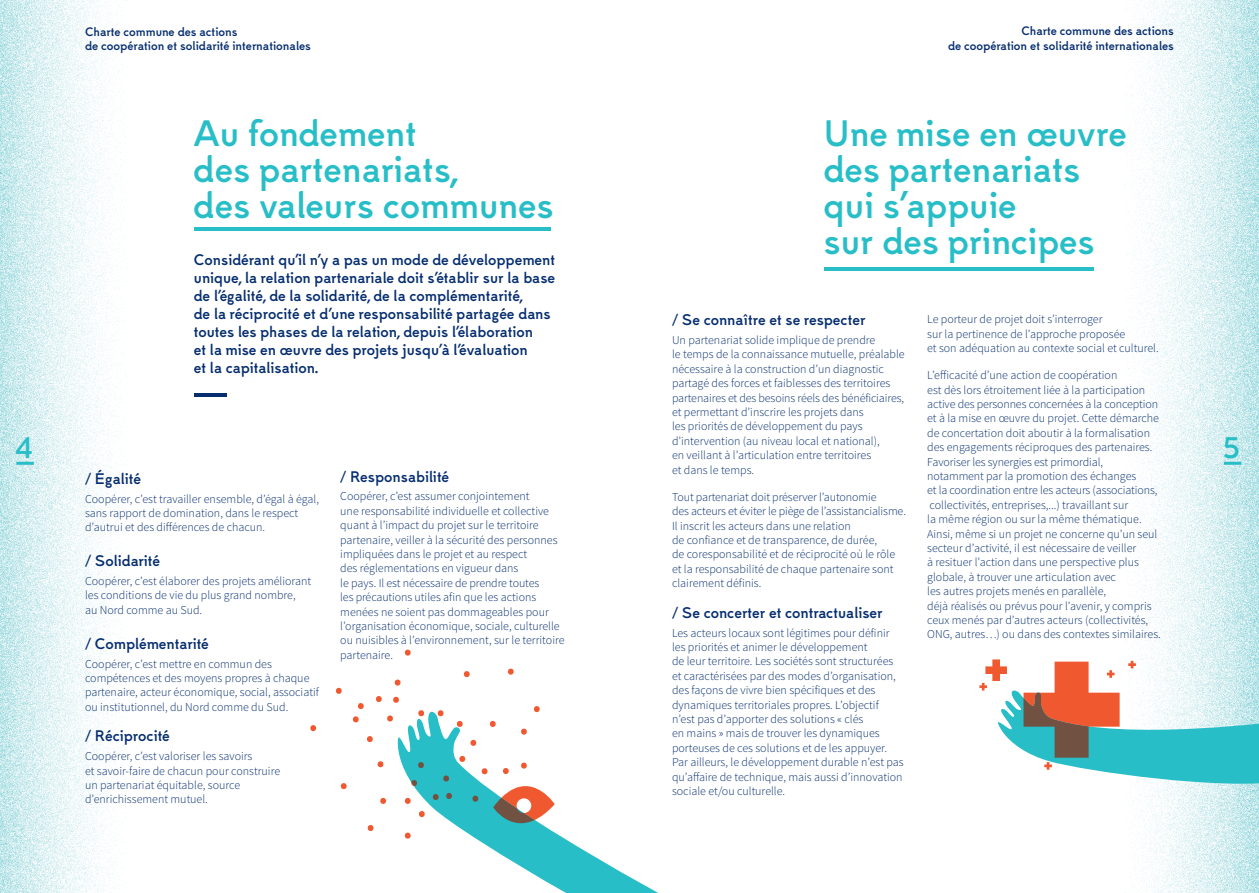
<style>
.page{position:relative;width:1259px;height:893px;background:#fff}
.page>*{position:absolute;margin:0;border:0;box-sizing:border-box;transform-origin:0 0}
.t1{font:600 36px/36px "Superspitze Grotesk";color:#28bec7}
.t2{font:600 30px "Superspitze Grotesk";color:#28bec7}
.t3{font:600 15px/18px "Superspitze Grotesk";color:#052d6f}
.t4{font:300 12px/14.4px "Source Sans Pro";color:#052d6f}
.t5{font:600 12px/14.4px "Superspitze Grotesk";color:#052d6f}
</style>
<div class="page">
<img style="left:0;top:0;width:551px;height:893px">
<img style="left:824px;top:0;width:435px;height:893px">
<hr style="left:16px;top:462px;width:18px;height:3px;background:#28bec7">
<hr style="left:1224px;top:462px;width:17px;height:3px;background:#28bec7">
<hr style="left:195px;top:393px;width:32px;height:3px;background:#052d6f">
<hr style="left:195px;top:228px;width:356px;height:3px;background:#28bec7">
<hr style="left:824px;top:268px;width:269px;height:3px;background:#28bec7">
<svg style="left:397px;top:708px;width:261px;height:185px"></svg>
<svg style="left:366px;top:736px;width:8px;height:6px"></svg>
<svg style="left:456px;top:721px;width:7px;height:6px"></svg>
<svg style="left:417px;top:762px;width:8px;height:6px"></svg>
<svg style="left:458px;top:756px;width:8px;height:6px"></svg>
<svg style="left:335px;top:688px;width:8px;height:6px"></svg>
<svg style="left:357px;top:703px;width:8px;height:6px"></svg>
<svg style="left:386px;top:715px;width:8px;height:6px"></svg>
<svg style="left:442px;top:775px;width:8px;height:6px"></svg>
<svg style="left:471px;top:796px;width:8px;height:6px"></svg>
<svg style="left:445px;top:793px;width:8px;height:6px"></svg>
<svg style="left:432px;top:794px;width:7px;height:6px"></svg>
<svg style="left:411px;top:780px;width:7px;height:6px"></svg>
<svg style="left:417px;top:710px;width:8px;height:6px"></svg>
<svg style="left:404px;top:650px;width:7px;height:6px"></svg>
<svg style="left:394px;top:680px;width:7px;height:6px"></svg>
<svg style="left:392px;top:697px;width:8px;height:6px"></svg>
<svg style="left:375px;top:696px;width:8px;height:6px"></svg>
<svg style="left:352px;top:716px;width:8px;height:6px"></svg>
<svg style="left:502px;top:768px;width:8px;height:6px"></svg>
<svg style="left:481px;top:768px;width:7px;height:6px"></svg>
<svg style="left:379px;top:798px;width:8px;height:6px"></svg>
<svg style="left:377px;top:761px;width:7px;height:6px"></svg>
<svg style="left:418px;top:811px;width:8px;height:6px"></svg>
<svg style="left:437px;top:710px;width:7px;height:6px"></svg>
<svg style="left:469px;top:740px;width:8px;height:6px"></svg>
<svg style="left:520px;top:763px;width:8px;height:6px"></svg>
<svg style="left:367px;top:825px;width:7px;height:6px"></svg>
<svg style="left:404px;top:798px;width:7px;height:6px"></svg>
<svg style="left:489px;top:721px;width:7px;height:6px"></svg>
<svg style="left:507px;top:669px;width:7px;height:6px"></svg>
<svg style="left:463px;top:671px;width:7px;height:6px"></svg>
<svg style="left:533px;top:706px;width:7px;height:6px"></svg>
<svg style="left:520px;top:729px;width:8px;height:6px"></svg>
<svg style="left:309px;top:725px;width:8px;height:6px"></svg>
<svg style="left:404px;top:833px;width:7px;height:6px"></svg>
<svg style="left:340px;top:783px;width:7px;height:6px"></svg>
<svg style="left:493px;top:786px;width:62px;height:37px"></svg>
<svg style="left:979px;top:659px;width:280px;height:132px"></svg>
<p class="t5" style="left:85px;top:25px;width:227px">Charte commune des actions<br>de coopération et solidarité internationales</p>
<p class="t5" style="left:948px;top:25px;width:227px;text-align:right">Charte commune des actions<br>de coopération et solidarité internationales</p>
<h1 class="t1" style="left:194px;top:117px;width:361px">Au fondement<br>des partenariats,<br>des valeurs communes</h1>
<h1 class="t1" style="left:823px;top:117px;width:305px">Une mise en œuvre des partenariats qui s’appuie<br>sur des principes</h1>
<p class="t3" style="left:194px;top:252px;width:363px">Considérant qu’il n’y a pas un mode de développement unique, la relation partenariale doit s’établir sur la base de l’égalité, de la solidarité, de la complémentarité,<br>de la réciprocité et d’une responsabilité partagée dans toutes les phases de la relation, depuis l’élaboration<br>et la mise en œuvre des projets jusqu’à l’évaluation<br>et la capitalisation.</p>
<p class="t3" style="left:672px;top:312px;width:195px">/ Se connaître et se respecter</p>
<p class="t4" style="left:672px;top:333px;width:234px">Un partenariat solide implique de prendre<br>le temps de la connaissance mutuelle, préalable nécessaire à la construction d’un diagnostic partagé des forces et faiblesses des territoires partenaires et des besoins réels des bénéficiaires, et permettant d’inscrire les projets dans<br>les priorités de développement du pays d’intervention (au niveau local et national),<br>en veillant à l’articulation entre territoires<br>et dans le temps.</p>
<p class="t4" style="left:672px;top:490px;width:235px">Tout partenariat doit préserver l’autonomie<br>des acteurs et éviter le piège de l’assistancialisme.<br>Il inscrit les acteurs dans une relation<br>de confiance et de transparence, de durée,<br>de coresponsabilité et de réciprocité où le rôle et la responsabilité de chaque partenaire sont clairement définis.</p>
<p class="t3" style="left:672px;top:604px;width:212px">/ Se concerter et contractualiser</p>
<p class="t4" style="left:672px;top:625px;width:233px">Les acteurs locaux sont légitimes pour définir les priorités et animer le développement<br>de leur territoire. Les sociétés sont structurées et caractérisées par des modes d’organisation, des façons de vivre bien spécifiques et des dynamiques territoriales propres. L’objectif n’est pas d’apporter des solutions « clés<br>en mains » mais de trouver les dynamiques porteuses de ces solutions et de les appuyer.<br>Par ailleurs, le développement durable n’est pas qu’affaire de technique, mais aussi d’innovation sociale et/ou culturelle.</p>
<p class="t4" style="left:927px;top:312px;width:233px">Le porteur de projet doit s’interroger<br>sur la pertinence de l’approche proposée<br>et son adéquation au contexte social et culturel.</p>
<p class="t4" style="left:927px;top:368px;width:235px">L’efficacité d’une action de coopération<br>est dès lors étroitement liée à la participation active des personnes concernées à la conception et à la mise en œuvre du projet. Cette démarche de concertation doit aboutir à la formalisation des engagements réciproques des partenaires.<br>Favoriser les synergies est primordial, notamment par la promotion des échanges<br>et la coordination entre les acteurs (associations, collectivités, entreprises,...) travaillant sur<br>la même région ou sur la même thématique.<br>Ainsi, même si un projet ne concerne qu’un seul secteur d’activité, il est nécessaire de veiller<br>à resituer l’action dans une perspective plus globale, à trouver une articulation avec<br>les autres projets menés en parallèle,<br>déjà réalisés ou prévus pour l’avenir, y compris ceux menés par d’autres acteurs (collectivités, ONG, autres…) ou dans des contextes similaires.</p>
<h2 class="t2" style="left:15px;top:429px;width:19px">4</h2>
<h2 class="t2" style="left:1223px;top:429px;width:19px">5</h2>
<p class="t3" style="left:85px;top:470px;width:57px">/ Égalité</p>
<p class="t4" style="left:85px;top:491px;width:235px">Coopérer, c’est travailler ensemble, d’égal à égal, sans rapport de domination, dans le respect d’autrui et des différences de chacun.</p>
<p class="t3" style="left:85px;top:553px;width:77px">/ Solidarité</p>
<p class="t4" style="left:85px;top:574px;width:228px">Coopérer, c’est élaborer des projets améliorant les conditions de vie du plus grand nombre,<br>au Nord comme au Sud.</p>
<p class="t3" style="left:85px;top:635px;width:125px">/ Complémentarité</p>
<p class="t4" style="left:85px;top:656px;width:235px">Coopérer, c’est mettre en commun des compétences et des moyens propres à chaque partenaire, acteur économique, social, associatif ou institutionnel, du Nord comme du Sud.</p>
<p class="t3" style="left:85px;top:728px;width:86px">/ Réciprocité</p>
<p class="t4" style="left:85px;top:749px;width:197px">Coopérer, c’est valoriser les savoirs<br>et savoir-faire de chacun pour construire un partenariat équitable, source d’enrichissement mutuel.</p>
<p class="t3" style="left:340px;top:468px;width:110px">/ Responsabilité</p>
<p class="t4" style="left:340px;top:489px;width:226px">Coopérer, c’est assumer conjointement<br>une responsabilité individuelle et collective quant à l’impact du projet sur le territoire partenaire, veiller à la sécurité des personnes impliquées dans le projet et au respect<br>des réglementations en vigueur dans<br>le pays. Il est nécessaire de prendre toutes<br>les précautions utiles afin que les actions menées ne soient pas dommageables pour l’organisation économique, sociale, culturelle ou nuisibles à l’environnement, sur le territoire partenaire.</p>
</div>
